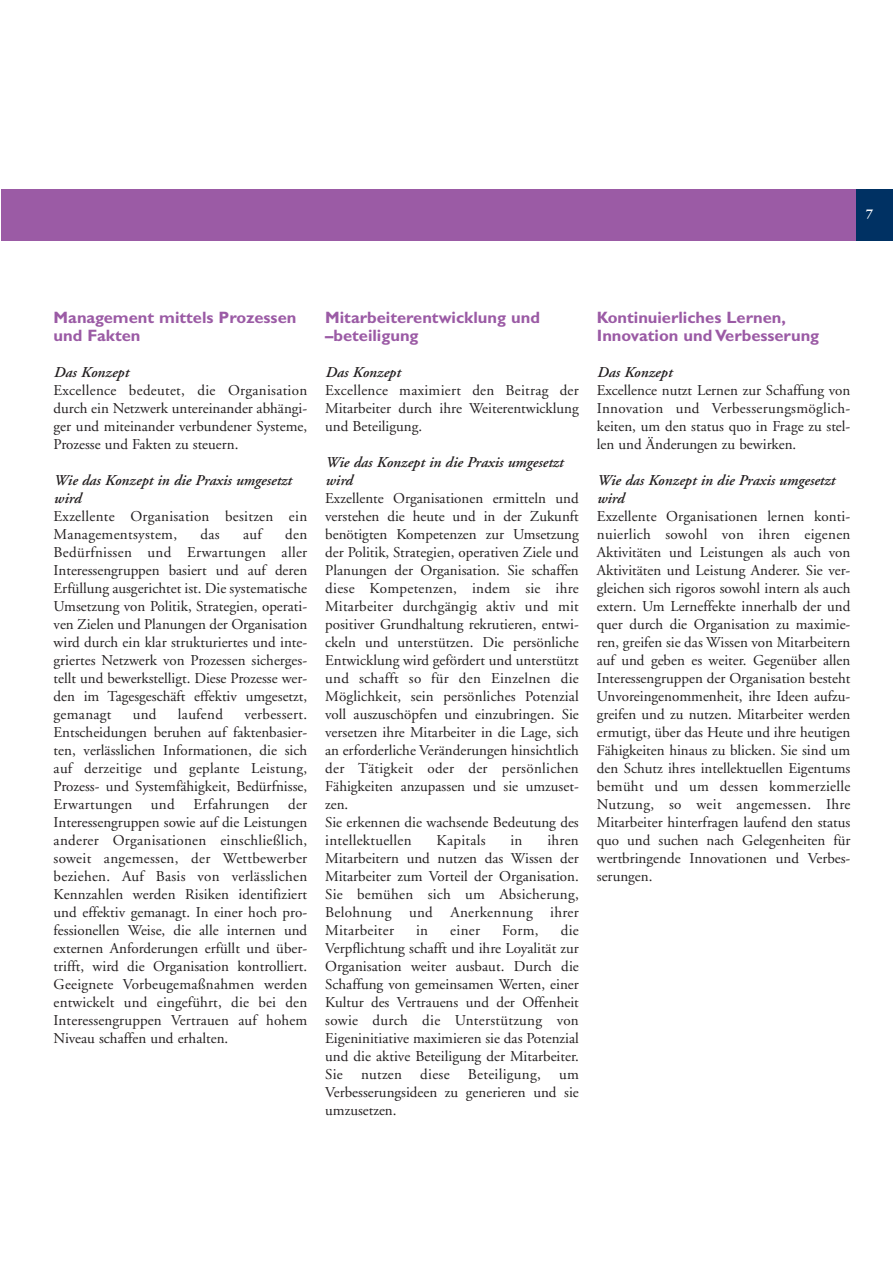
<style>
.page{position:relative;width:893px;height:1262px;background:#fff}
.page>*{position:absolute;margin:0;border:0;box-sizing:border-box;transform-origin:0 0}
.t1{font:700 16.5px/18px "Gill Sans";color:#9b5ba5}
.t2{font:15px/18px "Adobe Garamond";color:#231f20;text-align:justify}
.t3{font:italic 600 15px/18px "Adobe Garamond";color:#231f20}
.t4{font:15px/18px "Adobe Garamond";letter-spacing:.02em;color:#231f20}
.t5{font:700 13.5px "Adobe Garamond";color:#fff}
</style>
<div class="page">
<div style="left:1px;top:190px;width:855px;height:51px;background:#9b5ba5"></div>
<div style="left:856px;top:190px;width:36px;height:51px;background:#003163"></div>
<p class="t5" style="left:866px;top:209px;width:9px">7</p>
<p class="t1" style="left:54px;top:310px;width:244px">Management mittels Prozessen und Fakten</p>
<p class="t3" style="left:54px;top:364px;width:76px">Das Konzept</p>
<p class="t2" style="left:54px;top:382px;width:255px">Excellence bedeutet, die Organisation durch ein Netzwerk untereinander abhängi&shy;ger und miteinander verbundener Systeme, Prozesse und Fakten zu steuern.</p>
<p class="t3" style="left:54px;top:472px;width:239px">Wie das Konzept in die Praxis umgesetzt wird</p>
<p class="t4" style="left:54px;top:508px;width:255px">Exzellente Organisation besitzen ein<br>Managementsystem,</p>
<p class="t2" style="left:54px;top:526px;width:255px;text-indent:231px">den Bedürfnissen und Erwartungen aller Interessengruppen basiert und auf deren Erfüllung ausgerichtet ist. Die systematische Umsetzung von Politik, Strategien, operati&shy;ven Zielen und Planungen der Organisation wird durch ein klar strukturiertes und inte&shy;griertes Netzwerk von Prozessen sicherges&shy;tellt und bewerkstelligt. Diese Prozesse wer&shy;den im Tagesgeschäft effektiv umgesetzt, gemanagt</p>
<p class="t2" style="left:200px;top:526px;width:21px">das</p>
<p class="t2" style="left:243px;top:526px;width:20px">auf</p>
<p class="t2" style="left:54px;top:706px;width:255px;text-indent:191px">verbessert.<br>Entscheidungen beruhen auf faktenbasier&shy;ten, verlässlichen Informationen, die sich auf derzeitige und geplante Leistung, Prozess- und Systemfähigkeit, Bedürfnisse, Erwartungen und Erfahrungen der Interessengruppen sowie auf die Leistungen anderer Organisationen einschließlich, soweit angemessen, der Wettbewerber beziehen. Auf Basis von verlässlichen Kennzahlen werden Risiken identifiziert und effektiv gemanagt. In einer hoch pro&shy;fessionellen Weise, die alle internen und externen Anforderungen erfüllt und über&shy;trifft, wird die Organisation kontrolliert.<br>Geeignete Vorbeugemaßnahmen werden entwickelt und eingeführt, die bei den Interessengruppen Vertrauen auf hohem Niveau schaffen und erhalten.</p>
<p class="t2" style="left:133px;top:706px;width:25px">und</p>
<p class="t4" style="left:178px;top:706px;width:47px">laufend</p>
<p class="t1" style="left:325px;top:310px;width:216px">Mitarbeiterentwicklung und –beteiligung</p>
<p class="t3" style="left:325px;top:364px;width:76px">Das Konzept</p>
<p class="t2" style="left:325px;top:382px;width:255px">Excellence maximiert den Beitrag der Mitarbeiter durch ihre Weiterentwicklung und Beteiligung.</p>
<p class="t3" style="left:325px;top:454px;width:239px">Wie das Konzept in die Praxis umgesetzt wird</p>
<p class="t2" style="left:325px;top:490px;width:255px;text-align:left">Exzellente Organisationen ermitteln und verstehen die heute und in der Zukunft benötigten Kompetenzen zur Umsetzung der Politik, Strategien, operativen Ziele und Planungen der Organisation. Sie schaffen diese Kompetenzen, indem sie ihre Mitarbeiter durchgängig aktiv und mit positiver Grundhaltung rekrutieren, entwi&shy;ckeln und unterstützen. Die persönliche Entwicklung wird gefördert und unterstützt und schafft so für den Einzelnen die Möglichkeit, sein persönliches Potenzial voll auszuschöpfen und einzubringen. Sie versetzen ihre Mitarbeiter in die Lage, sich an erforderliche Veränderungen hinsichtlich der Tätigkeit oder der persönlichen Fähigkeiten anzupassen und sie umzuset&shy;zen.<br>Sie erkennen die wachsende Bedeutung des intellektuellen</p>
<p class="t2" style="left:325px;top:832px;width:255px;text-indent:222px">ihren Mitarbeitern und nutzen das Wissen der Mitarbeiter zum Vorteil der Organisation.<br>Sie bemühen sich um Absicherung, Belohnung und Anerkennung ihrer Mitarbeiter</p>
<p class="t4" style="left:436px;top:832px;width:50px">Kapitals</p>
<p class="t2" style="left:510px;top:832px;width:14px">in</p>
<p class="t2" style="left:325px;top:922px;width:255px;text-indent:235px">die Verpflichtung schafft und ihre Loyalität zur Organisation weiter ausbaut. Durch die Schaffung von gemeinsamen Werten, einer Kultur des Vertrauens und der Offenheit sowie durch die Unterstützung von Eigeninitiative maximieren sie das Potenzial und die aktive Beteiligung der Mitarbeiter.<br>Sie nutzen diese Beteiligung, um Verbesserungsideen zu generieren und sie umzusetzen.</p>
<p class="t2" style="left:416px;top:922px;width:14px">in</p>
<p class="t2" style="left:450px;top:922px;width:31px">einer</p>
<p class="t2" style="left:502px;top:922px;width:38px">Form,</p>
<p class="t1" style="left:597px;top:310px;width:224px">Kontinuierliches Lernen,<br>Innovation und Verbesserung</p>
<p class="t3" style="left:597px;top:364px;width:76px">Das Konzept</p>
<p class="t2" style="left:597px;top:382px;width:255px">Excellence nutzt Lernen zur Schaffung von Innovation und Verbesserungsmöglich&shy;keiten, um den status quo in Frage zu stel&shy;len und Änderungen zu bewirken.</p>
<p class="t3" style="left:597px;top:472px;width:239px">Wie das Konzept in die Praxis umgesetzt wird</p>
<p class="t2" style="left:597px;top:508px;width:255px">Exzellente Organisationen lernen konti&shy;nuierlich sowohl von ihren eigenen Aktivitäten und Leistungen als auch von Aktivitäten und Leistung Anderer. Sie ver&shy;gleichen sich rigoros sowohl intern als auch extern. Um Lerneffekte innerhalb der und quer durch die Organisation zu maximie&shy;ren, greifen sie das Wissen von Mitarbeitern auf und geben es weiter. Gegenüber allen Interessengruppen der Organisation besteht Unvoreingenommenheit, ihre Ideen aufzu&shy;greifen und zu nutzen. Mitarbeiter werden ermutigt, über das Heute und ihre heutigen Fähigkeiten hinaus zu blicken. Sie sind um den Schutz ihres intellektuellen Eigentums bemüht und um dessen kommerzielle Nutzung, so weit angemessen. Ihre Mitarbeiter hinterfragen laufend den status quo und suchen nach Gelegenheiten für wertbringende Innovationen und Verbes&shy;serungen.</p>
</div>
